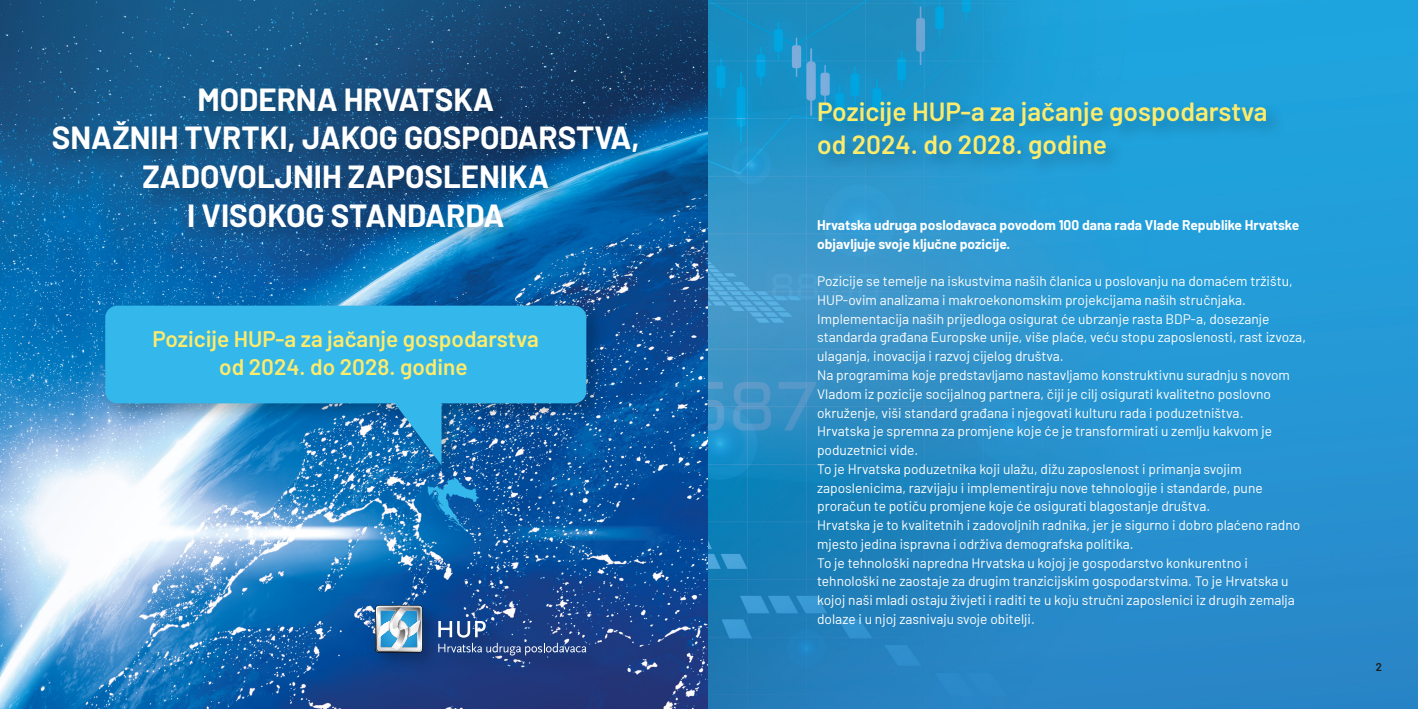
<style>
.page{position:relative;width:1418px;height:709px;background:#fff}
.page>*{position:absolute;margin:0;border:0;box-sizing:border-box;transform-origin:0 0}
.t1{font:700 31.25px/38.8px "Barlow";color:#fff;text-align:center}
.t2{font:600 26.25px/32.5px "Barlow";color:#fdeb6c}
.t3{font:600 22.5px/28.8px "Barlow";color:#fdeb6c;text-align:center}
.t4{font:13.75px/18.8px "Barlow";color:#fff}
.t5{font:700 13.75px/18.8px "Barlow";color:#fff}
.t6{font:600 11.25px "Barlow";color:#1d1d1b}
</style>
<div class="page">
<img style="left:0;top:0;width:1417px;height:709px">
<svg style="left:427px;top:491px;width:52px;height:41px;background:#1072b8"></svg>
<img style="left:0;top:72px;width:711px;height:209px">
<img style="left:94px;top:294px;width:518px;height:197px">
<svg style="left:105px;top:306px;width:481px;height:159px;background:#3aa5d9"></svg>
<svg style="left:129px;top:376px;width:29px;height:29px"></svg>
<img style="left:364px;top:594px;width:248px;height:87px">
<svg style="left:438px;top:643px;width:148px;height:12px;background:#476198"></svg>
<svg style="left:375px;top:605px;width:47px;height:47px"></svg>
<svg style="left:438px;top:621px;width:47px;height:16px"></svg>
<img style="left:805px;top:87px;width:584px;height:116px">
<h1 class="t1" style="left:52px;top:78px;width:589px">MODERNA HRVATSKA<br>SNAŽNIH TVRTKI, JAKOG GOSPODARSTVA,<br>ZADOVOLJNIH ZAPOSLENIKA<br>I VISOKOG STANDARDA</h1>
<h3 class="t3" style="left:153px;top:322px;width:387px">Pozicije HUP-a za jačanje gospodarstva od 2024. do 2028. godine</h3>
<h2 class="t2" style="left:817px;top:94px;width:452px">Pozicije HUP-a za jačanje gospodarstva od 2024. do 2028. godine</h2>
<p class="t5" style="left:817px;top:214px;width:483px">Hrvatska udruga poslodavaca povodom 100 dana rada Vlade Republike Hrvatske objavljuje svoje ključne pozicije.</p>
<p class="t4" style="left:817px;top:271px;width:490px">Pozicije se temelje na iskustvima naših članica u poslovanju na domaćem tržištu, HUP-ovim analizama i makroekonomskim projekcijama naših stručnjaka.<br>Implementacija naših prijedloga osigurat će ubrzanje rasta BDP-a, dosezanje standarda građana Europske unije, više plaće, veću stopu zaposlenosti, rast izvoza, ulaganja, inovacija i razvoj cijelog društva.<br>Na programima koje predstavljamo nastavljamo konstruktivnu suradnju s novom Vladom iz pozicije socijalnog partnera, čiji je cilj osigurati kvalitetno poslovno okruženje, viši standard građana i njegovati kulturu rada i poduzetništva.<br>Hrvatska je spremna za promjene koje će je transformirati u zemlju kakvom je poduzetnici vide.<br>To je Hrvatska poduzetnika koji ulažu, dižu zaposlenost i primanja svojim zaposlenicima, razvijaju i implementiraju nove tehnologije i standarde, pune proračun te potiču promjene koje će osigurati blagostanje društva.<br>Hrvatska je to kvalitetnih i zadovoljnih radnika, jer je sigurno i dobro plaćeno radno mjesto jedina ispravna i održiva demografska politika.<br>To je tehnološki napredna Hrvatska u kojoj je gospodarstvo konkurentno i tehnološki ne zaostaje za drugim tranzicijskim gospodarstvima. To je Hrvatska u kojoj naši mladi ostaju živjeti i raditi te u koju stručni zaposlenici iz drugih zemalja dolaze i u njoj zasnivaju svoje obitelji.</p>
<p class="t6" style="left:1375px;top:659px;width:8px">2</p>
</div>
